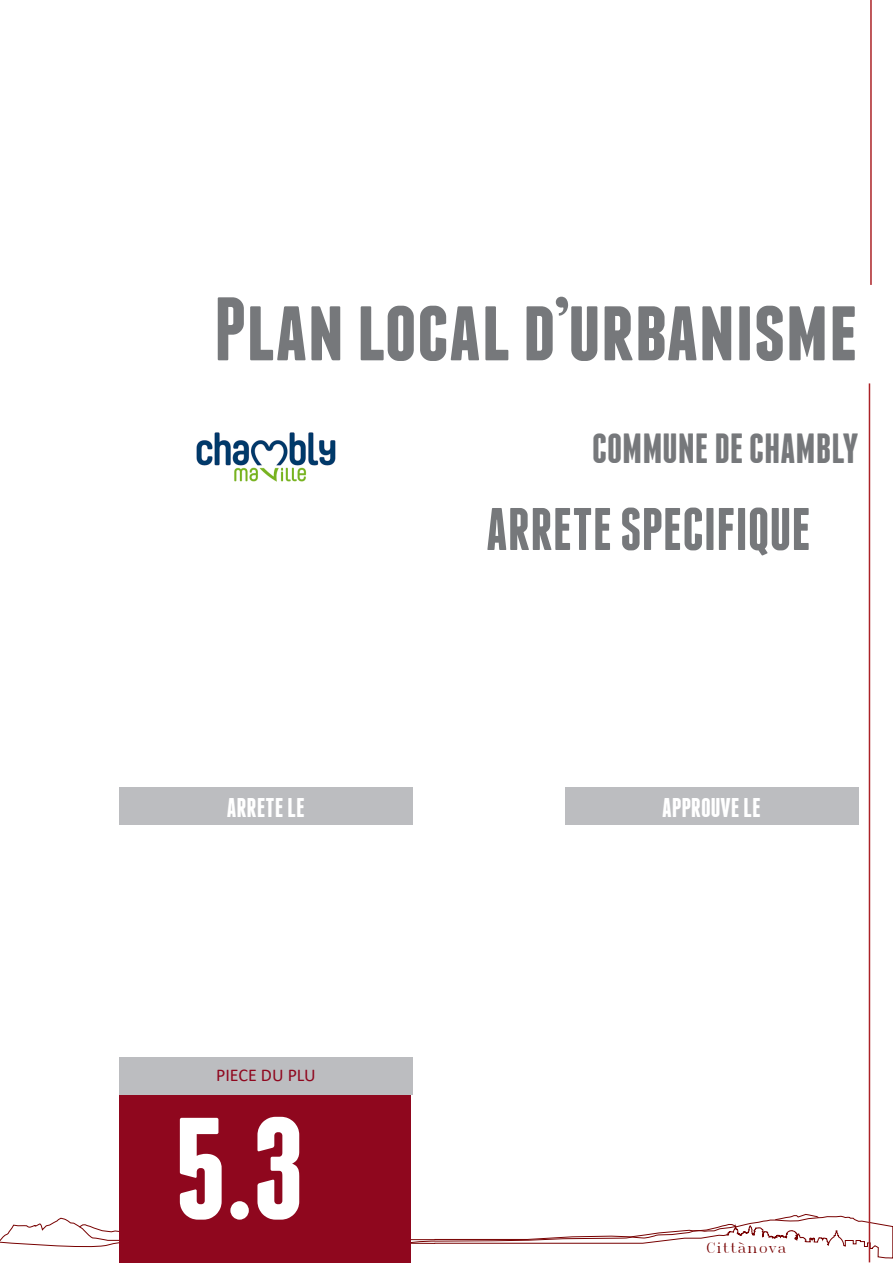
<style>
.page{position:relative;width:893px;height:1263px;background:#fff}
.page>*{position:absolute;margin:0;border:0;box-sizing:border-box;transform-origin:0 0}
.t1{font:700 144px "Franchise";color:#fff}
.t2{font:700 90px "Franchise";color:#76787b}
.t3{font:700 60px "Franchise";color:#76787b}
.t4{font:700 42px "Franchise";color:#76787b}
.t5{font:700 27px "Franchise";color:#fff}
.t6{font:18px "Calibri";color:#8f071e}
.t7{font:13.95px "Roman T";color:#700}
</style>
<div class="page">
<svg style="left:0;top:1214px;width:893px;height:44px"></svg>
<hr style="left:870px;top:1px;width:2px;height:283px;background:#ab2126">
<div style="left:119px;top:1095px;width:292px;height:168px;background:#8f071e"></div>
<div style="left:119px;top:788px;width:294px;height:37px;background:#bcbdc0"></div>
<div style="left:565px;top:788px;width:293px;height:37px;background:#bcbdc0"></div>
<div style="left:119px;top:1058px;width:294px;height:37px;background:#bcbdc0"></div>
<hr style="left:869px;top:384px;width:1px;height:878px;background:#ab2126">
<img style="left:196px;top:432px;width:140px;height:50px">
<p class="t2" style="left:214px;top:287px;width:646px">Plan local d’urbanisme</p>
<p class="t4" style="left:592px;top:429px;width:268px">COMMUNE DE CHAMBLY</p>
<p class="t3" style="left:486px;top:501px;width:326px">ARRETE SPECIFIQUE</p>
<p class="t5" style="left:227px;top:794px;width:80px">ARRETE LE</p>
<p class="t5" style="left:662px;top:794px;width:100px">APPROUVE LE</p>
<p class="t6" style="left:216px;top:1062px;width:101px">PIECE DU PLU</p>
<p class="t1" style="left:174px;top:1101px;width:132px">5.3</p>
<p class="t7" style="left:706px;top:1238px;width:83px">Cittànova</p>
</div>
